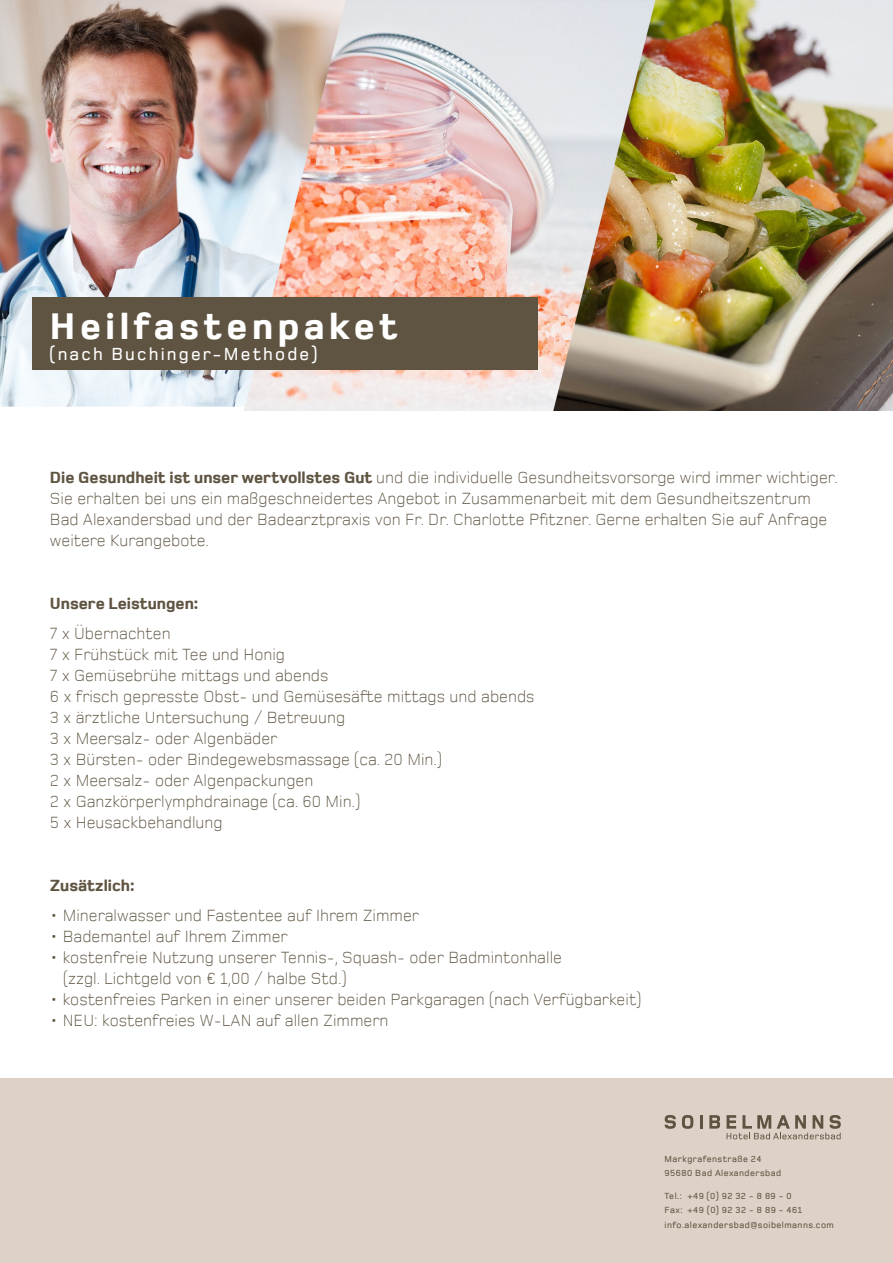
<style>
.page{position:relative;width:893px;height:1263px;background:#fff}
.page>*{position:absolute;margin:0;border:0;box-sizing:border-box;transform-origin:0 0}
.t1{font:800 38.25px "Foundry Monoline OT3 W08";letter-spacing:.12em;color:#fff}
.t2{font:500 18px "Foundry Monoline OT3 W08";letter-spacing:.12em;color:#fff}
.t3{font:300 16.65px/21px "Foundry Monoline OT3 W08";color:#5f5442}
.t4{font:800 16.65px "Foundry Monoline OT3 W08";color:#5f5442}
.t5{font:500 9.15px "Foundry Monoline OT3 W08";letter-spacing:.05em;color:#5f5442}
.s1{font-weight:800}
</style>
<div class="page">
<img style="left:0;top:0;width:893px;height:410px">
<div style="left:0;top:1078px;width:893px;height:185px;background:#ded1c7"></div>
<div style="left:32px;top:298px;width:505px;height:72px;background:#5f5442"></div>
<svg style="left:665px;top:1115px;width:11px;height:14px"></svg>
<svg style="left:682px;top:1115px;width:11px;height:14px"></svg>
<hr style="left:700px;top:1115px;width:3px;height:14px;background:#5f5442">
<svg style="left:709px;top:1115px;width:11px;height:14px"></svg>
<svg style="left:727px;top:1115px;width:114px;height:24px"></svg>
<p class="t1" style="left:50px;top:299px;width:349px">Heilfastenpaket</p>
<p class="t2" style="left:50px;top:342px;width:269px">(nach Buchinger-Methode)</p>
<p class="t3" style="left:50px;top:466px;width:789px"><span class="s1">Die Gesundheit ist unser wertvollstes Gut</span> und die individuelle Gesundheitsvorsorge wird immer wichtiger.</p>
<p class="t3" style="left:50px;top:487px;width:779px">Sie erhalten bei uns ein maßgeschneidertes Angebot in Zusammenarbeit mit dem Gesundheitszentrum<br>Bad Alexandersbad und der Badearztpraxis von Fr. Dr. Charlotte Pfitzner. Gerne erhalten Sie auf Anfrage weitere Kurangebote.</p>
<p class="t4" style="left:50px;top:592px;width:150px">Unsere Leistungen:</p>
<p class="t3" style="left:50px;top:622px;width:122px">7 x Übernachten</p>
<p class="t3" style="left:50px;top:643px;width:237px">7 x Frühstück mit Tee und Honig</p>
<p class="t3" style="left:50px;top:664px;width:280px">7 x Gemüsebrühe mittags und abends</p>
<p class="t3" style="left:50px;top:685px;width:486px">6 x frisch gepresste Obst- und Gemüsesäfte mittags und abends</p>
<p class="t3" style="left:50px;top:706px;width:297px">3 x ärztliche Untersuchung / Betreuung</p>
<p class="t3" style="left:50px;top:727px;width:229px">3 x Meersalz- oder Algenbäder</p>
<p class="t3" style="left:50px;top:748px;width:393px">3 x Bürsten- oder Bindegewebsmassage (ca. 20 Min.)</p>
<p class="t3" style="left:50px;top:769px;width:265px">2 x Meersalz- oder Algenpackungen</p>
<p class="t3" style="left:50px;top:790px;width:312px">2 x Ganzkörperlymphdrainage (ca. 60 Min.)</p>
<p class="t3" style="left:50px;top:811px;width:174px">5 x Heusackbehandlung</p>
<p class="t4" style="left:50px;top:874px;width:86px">Zusätzlich:</p>
<p class="t3" style="left:50px;top:904px;width:371px">• Mineralwasser und Fastentee auf Ihrem Zimmer</p>
<p class="t3" style="left:50px;top:925px;width:239px">• Bademantel auf Ihrem Zimmer</p>
<p class="t3" style="left:50px;top:946px;width:514px">• kostenfreie Nutzung unserer Tennis-, Squash- oder Badmintonhalle</p>
<p class="t3" style="left:63px;top:967px;width:284px">(zzgl. Lichtgeld von € 1,00 / halbe Std.)</p>
<p class="t3" style="left:50px;top:988px;width:593px">• kostenfreies Parken in einer unserer beiden Parkgaragen (nach Verfügbarkeit)</p>
<p class="t3" style="left:50px;top:1009px;width:340px">• NEU: kostenfreies W-LAN auf allen Zimmern</p>
<p class="t5" style="left:665px;top:1152px;width:98px">Markgrafenstraße 24</p>
<p class="t5" style="left:665px;top:1166px;width:118px">95680 Bad Alexandersbad</p>
<p class="t5" style="left:665px;top:1190px;width:128px">Tel.: +49 (0) 92 32 - 8 89 - 0</p>
<p class="t5" style="left:665px;top:1204px;width:139px">Fax: +49 (0) 92 32 - 8 89 - 461</p>
<p class="t5" style="left:665px;top:1218px;width:171px">info.alexandersbad@soibelmanns.com</p>
</div>
